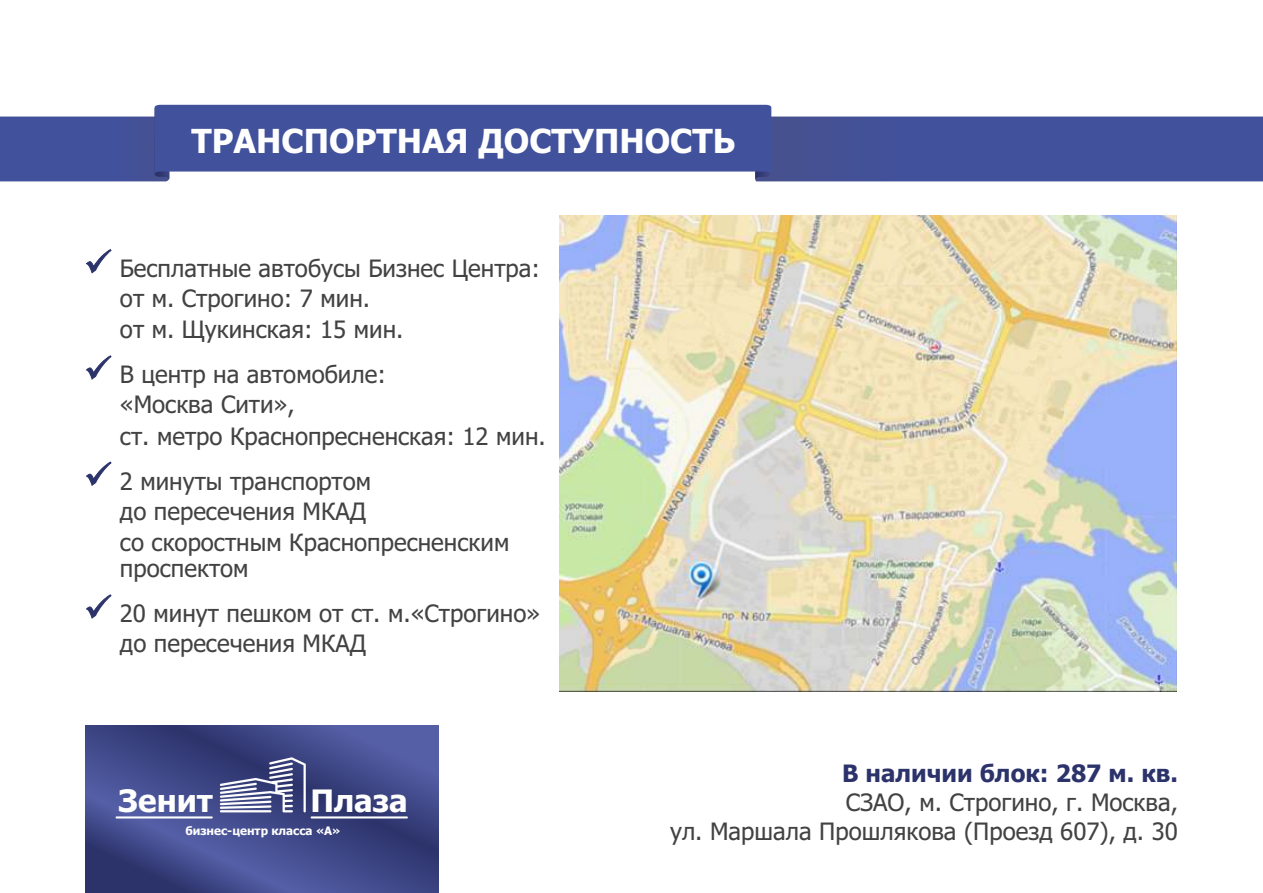
<style>
.page{position:relative;width:1263px;height:893px;background:#fff}
.page>*{position:absolute;margin:0;border:0;box-sizing:border-box;transform-origin:0 0}
.t1{font:700 33.15px "Tahoma";color:#fefefe}
.t2{font:700 30.9px "Tahoma";color:#fefefe}
.t3{font:24px/29px "Tahoma";color:#434242;text-align:right}
.t4{font:700 24px "Tahoma";color:#2c336b}
.t5{font:700 11.7px "Tahoma";color:#fefefe}
</style>
<div class="page">
<img style="left:560px;top:215px;width:617px;height:476px">
<svg style="left:85px;top:725px;width:353px;height:168px;background:#404989"></svg>
<svg style="left:220px;top:757px;width:86px;height:55px"></svg>
<hr style="left:311px;top:816px;width:97px;height:2px;background:#fefefe">
<hr style="left:116px;top:816px;width:97px;height:2px;background:#fefefe">
<svg style="left:0;top:105px;width:1263px;height:76px;background:#5a68a8"></svg>
<h1 class="t1" style="left:191px;top:127px;width:545px">ТРАНСПОРТНАЯ ДОСТУПНОСТЬ</h1>
<p class="t3" style="left:120px;top:256px;width:422px">Бесплатные автобусы Бизнес Центра:</p>
<p class="t3" style="left:120px;top:286px;width:252px">от м. Строгино: 7 мин.</p>
<p class="t3" style="left:120px;top:317px;width:285px">от м. Щукинская: 15 мин.</p>
<p class="t3" style="left:120px;top:362px;width:268px">В центр на автомобиле:</p>
<p class="t3" style="left:120px;top:392px;width:176px">«Москва Сити»,</p>
<p class="t3" style="left:120px;top:423px;width:427px">ст. метро Краснопресненская: 12 мин.</p>
<p class="t3" style="left:120px;top:468px;width:253px">2 минуты транспортом</p>
<p class="t3" style="left:120px;top:498px;width:248px">до пересечения МКАД</p>
<p class="t3" style="left:120px;top:531px;width:391px;line-height:26.5px;text-align:left">со скоростным Краснопресненским проспектом</p>
<p class="t3" style="left:120px;top:601px;width:422px">20 минут пешком от ст. м.«Строгино»</p>
<p class="t3" style="left:120px;top:631px;width:248px">до пересечения МКАД</p>
<p class="t2" style="left:119px;top:788px;width:96px">Зенит</p>
<p class="t2" style="left:310px;top:788px;width:99px">Плаза</p>
<p class="t5" style="left:185px;top:826px;width:157px">бизнес-центр класса «А»</p>
<p class="t4" style="left:842px;top:764px;width:337px">В наличии блок: 287 м. кв.</p>
<p class="t3" style="left:670px;top:790px;width:509px">СЗАО, м. Строгино, г. Москва,<br>ул. Маршала Прошлякова (Проезд 607), д. 30</p>
</div>
